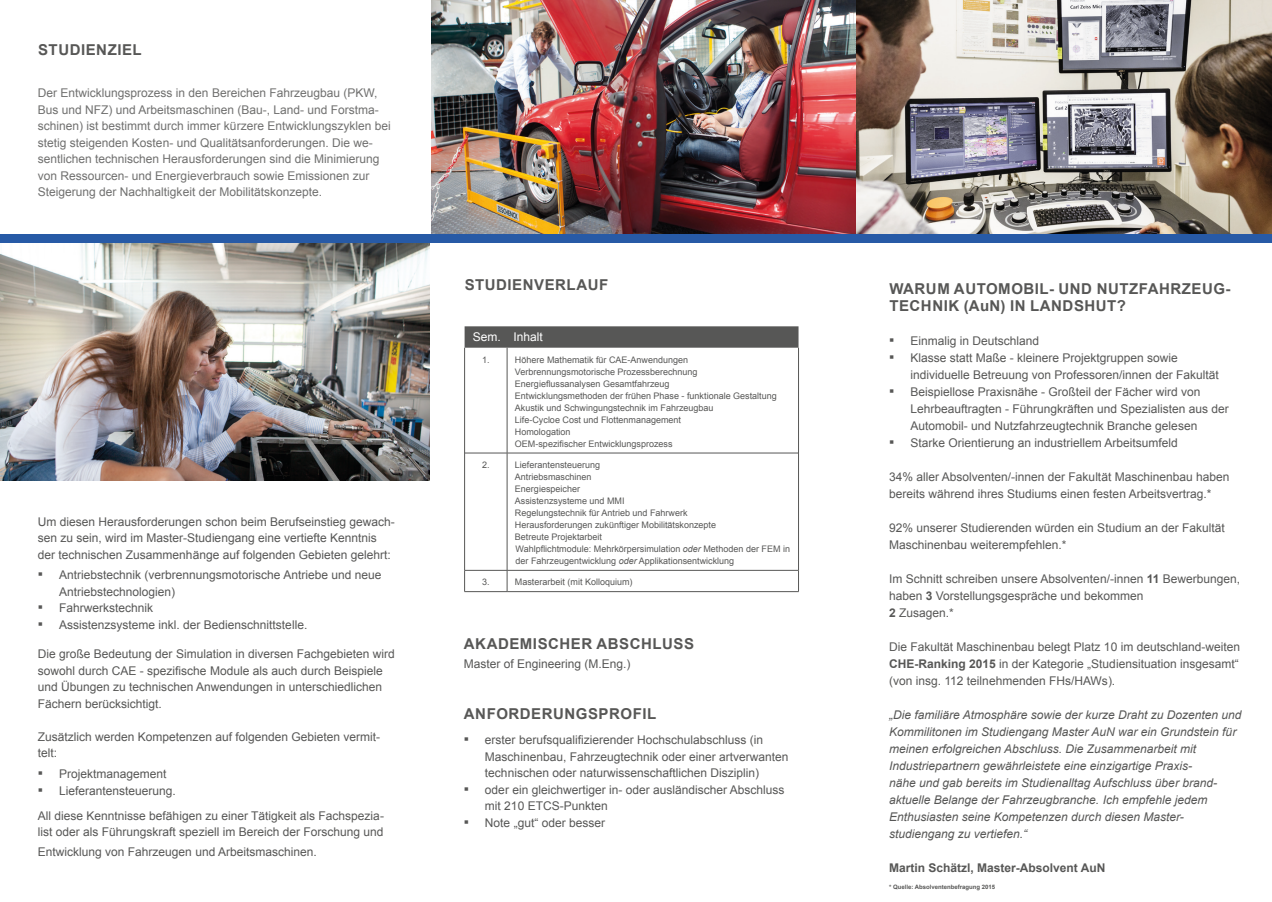
<style>
.page{position:relative;width:1272px;height:902px;background:#fff}
.page>*{position:absolute;margin:0;border:0;box-sizing:border-box;transform-origin:0 0}
.t1{font:700 15px/17px "Arial";letter-spacing:.035em;color:#575756}
.t2{font:12px/16.5px "Arial";color:#575756}
.t3{font:italic 12px/17px "Arial";color:#575756}
.t4{font:12px/16.5px "Arial";color:#70706f}
.t5{font:700 12px "Arial";color:#575756}
.t6{font:12px "Arial";color:#fff}
.t7{font:9px/12px "Arial";color:#575756}
.t8{font:700 6px "Arial";color:#575756}
.s1{font-size:15px}
.s2{font-style:italic}
.s3{font-weight:700}
</style>
<div class="page">
<img style="left:0;top:242px;width:429px;height:238px">
<img style="left:431px;top:0;width:840px;height:234px">
<div style="left:0;top:234px;width:1271px;height:8px;background:#275aa6"></div>
<div style="left:464px;top:326px;width:334px;height:21px;background:#575756"></div>
<hr style="left:464px;top:347px;width:1px;height:106px;background:#575756">
<hr style="left:507px;top:347px;width:1px;height:106px;background:#575756">
<hr style="left:798px;top:347px;width:1px;height:106px;background:#575756">
<hr style="left:465px;top:452px;width:42px;height:1px;background:#575756">
<hr style="left:464px;top:453px;width:1px;height:117px;background:#575756">
<hr style="left:507px;top:452px;width:291px;height:1px;background:#575756">
<hr style="left:507px;top:453px;width:1px;height:117px;background:#575756">
<hr style="left:798px;top:453px;width:1px;height:117px;background:#575756">
<hr style="left:465px;top:570px;width:42px;height:1px;background:#575756">
<svg style="left:464px;top:570px;width:1px;height:21px"></svg>
<hr style="left:507px;top:570px;width:291px;height:1px;background:#575756">
<svg style="left:507px;top:570px;width:1px;height:21px"></svg>
<svg style="left:798px;top:570px;width:1px;height:21px"></svg>
<hr style="left:464px;top:591px;width:43px;height:1px;background:#575756">
<hr style="left:507px;top:591px;width:291px;height:1px;background:#575756">
<p class="t1" style="left:38px;top:42px;width:105px">STUDIENZIEL</p>
<p class="t4" style="left:38px;top:85px;width:354px">Der Entwicklungsprozess in den Bereichen Fahrzeugbau (PKW, Bus und NFZ) und Arbeitsmaschinen (Bau-, Land- und Forstma&shy;schinen) ist bestimmt durch immer kürzere Entwicklungszyklen bei stetig steigenden Kosten- und Qualitätsanforderungen. Die we&shy;sentlichen technischen Herausforderungen sind die Minimierung von Ressourcen- und Energieverbrauch sowie Emissionen zur Steigerung der Nachhaltigkeit der Mobilitätskonzepte.</p>
<p class="t2" style="left:38px;top:513px;width:358px">Um diesen Herausforderungen schon beim Berufseinstieg gewach&shy;sen zu sein, wird im Master-Studiengang eine vertiefte Kenntnis der technischen Zusammenhänge auf folgenden Gebieten gelehrt:</p>
<p class="t2" style="left:59px;top:567px;width:324px;text-indent:-21px"><span class="s1">▪</span> Antriebstechnik (verbrennungsmotorische Antriebe und neue<br>Antriebstechnologien)</p>
<p class="t2" style="left:38px;top:600px;width:117px"><span class="s1">▪</span> Fahrwerkstechnik</p>
<p class="t2" style="left:38px;top:616px;width:271px"><span class="s1">▪</span> Assistenzsysteme inkl. der Bedienschnittstelle.</p>
<p class="t2" style="left:38px;top:645px;width:358px">Die große Bedeutung der Simulation in diversen Fachgebieten wird sowohl durch CAE - spezifische Module als auch durch Beispiele und Übungen zu technischen Anwendungen in unterschiedlichen Fächern berücksichtigt.</p>
<p class="t2" style="left:38px;top:728px;width:344px">Zusätzlich werden Kompetenzen auf folgenden Gebieten vermit&shy;telt:</p>
<p class="t2" style="left:38px;top:765px;width:130px"><span class="s1">▪</span> Projektmanagement</p>
<p class="t2" style="left:38px;top:777px;width:347px;line-height:25px"><span class="s1">▪</span> Lieferantensteuerung.<br>All diese Kenntnisse befähigen zu einer Tätigkeit als Fachspezia-</p>
<p class="t2" style="left:38px;top:822px;width:347px;line-height:19.5px">list oder als Führungskraft speziell im Bereich der Forschung und<br>Entwicklung von Fahrzeugen und Arbeitsmaschinen.</p>
<p class="t1" style="left:464px;top:276px;width:145px">STUDIENVERLAUF</p>
<p class="t6" style="left:472px;top:329px;width:72px">Sem. Inhalt</p>
<p class="t7" style="left:482px;top:353px;width:9px">1.</p>
<p class="t7" style="left:515px;top:353px;width:263px">Höhere Mathematik für CAE-Anwendungen Verbrennungsmotorische Prozessberechnung Energieflussanalysen Gesamtfahrzeug<br>Entwicklungsmethoden der frühen Phase - funktionale Gestaltung Akustik und Schwingungstechnik im Fahrzeugbau<br>Life-Cycloe Cost und Flottenmanagement<br>Homologation<br>OEM-spezifischer Entwicklungsprozess</p>
<p class="t7" style="left:482px;top:458px;width:9px">2.</p>
<p class="t7" style="left:515px;top:458px;width:276px">Lieferantensteuerung<br>Antriebsmaschinen<br>Energiespeicher<br>Assistenzsysteme und MMI<br>Regelungstechnik für Antrieb und Fahrwerk<br>Herausforderungen zukünftiger Mobilitätskonzepte<br>Betreute Projektarbeit<br>Wahlpflichtmodule: Mehrkörpersimulation <span class="s2">oder</span> Methoden der FEM in der Fahrzeugentwicklung <span class="s2">oder</span> Applikationsentwicklung</p>
<p class="t7" style="left:482px;top:576px;width:9px">3.</p>
<p class="t7" style="left:515px;top:576px;width:119px">Masterarbeit (mit Kolloquium)</p>
<p class="t1" style="left:464px;top:635px;width:231px">AKADEMISCHER ABSCHLUSS</p>
<p class="t2" style="left:463px;top:655px;width:168px">Master of Engineering (M.Eng.)</p>
<p class="t1" style="left:464px;top:705px;width:194px">ANFORDERUNGSPROFIL</p>
<p class="t2" style="left:485px;top:731px;width:305px;text-indent:-21px"><span class="s1">▪</span> erster berufsqualifizierender Hochschulabschluss (in<br>Maschinenbau, Fahrzeugtechnik oder einer artverwanten technischen oder naturwissenschaftlichen Disziplin)</p>
<p class="t2" style="left:485px;top:781px;width:301px;text-indent:-21px"><span class="s1">▪</span> oder ein gleichwertiger in- oder ausländischer Abschluss mit 210 ETCS-Punkten</p>
<p class="t2" style="left:463px;top:814px;width:143px"><span class="s1">▪</span> Note „gut“ oder besser</p>
<p class="t1" style="left:889px;top:280px;width:342px">WARUM AUTOMOBIL- UND NUTZFAHRZEUG-<br>TECHNIK (AuN) IN LANDSHUT?</p>
<p class="t2" style="left:889px;top:332px;width:151px"><span class="s1">▪</span> Einmalig in Deutschland</p>
<p class="t2" style="left:910px;top:349px;width:310px;line-height:17px;text-indent:-21px"><span class="s1">▪</span> Klasse statt Maße - kleinere Projektgruppen sowie individuelle Betreuung von Professoren/innen der Fakultät</p>
<p class="t2" style="left:910px;top:383px;width:320px;line-height:17px;text-indent:-21px"><span class="s1">▪</span> Beispiellose Praxisnähe - Großteil der Fächer wird von<br>Lehrbeauftragten - Führungkräften und Spezialisten aus der<br>Automobil- und Nutzfahrzeugtechnik Branche gelesen</p>
<p class="t2" style="left:889px;top:434px;width:290px"><span class="s1">▪</span> Starke Orientierung an industriellem Arbeitsumfeld</p>
<p class="t2" style="left:889px;top:468px;width:342px;line-height:17px">34% aller Absolventen/-innen der Fakultät Maschinenbau haben bereits während ihres Studiums einen festen Arbeitsvertrag.*</p>
<p class="t2" style="left:889px;top:519px;width:337px;line-height:17px">92% unserer Studierenden würden ein Studium an der Fakultät<br>Maschinenbau weiterempfehlen.*</p>
<p class="t2" style="left:889px;top:570px;width:352px;line-height:17px">Im Schnitt schreiben unsere Absolventen/-innen <span class="s3">11</span> Bewerbungen, haben <span class="s3">3</span> Vorstellungsgespräche und bekommen<br><span class="s3">2</span> Zusagen.*</p>
<p class="t2" style="left:889px;top:638px;width:352px;line-height:17px;text-align:justify">Die Fakultät Maschinenbau belegt Platz 10 im deutschland-weiten <span class="s3">CHE-Ranking 2015</span> in der Kategorie „Studiensituation insgesamt“ (von insg. 112 teilnehmenden FHs/HAWs).</p>
<p class="t3" style="left:889px;top:706px;width:354px">„Die familiäre Atmosphäre sowie der kurze Draht zu Dozenten und Kommilitonen im Studiengang Master AuN war ein Grundstein für meinen erfolgreichen Abschluss. Die Zusammenarbeit mit Industriepartnern gewährleistete eine einzigartige Praxis-<br>nähe und gab bereits im Studienalltag Aufschluss über brand&shy;aktuelle Belange der Fahrzeugbranche. Ich empfehle jedem Enthusiasten seine Kompetenzen durch diesen Master&shy;studiengang zu vertiefen.“</p>
<p class="t5" style="left:889px;top:859px;width:218px">Martin Schätzl, Master-Absolvent AuN</p>
<p class="t8" style="left:889px;top:882px;width:108px">* Quelle: Absolventenbefragung 2015</p>
</div>
